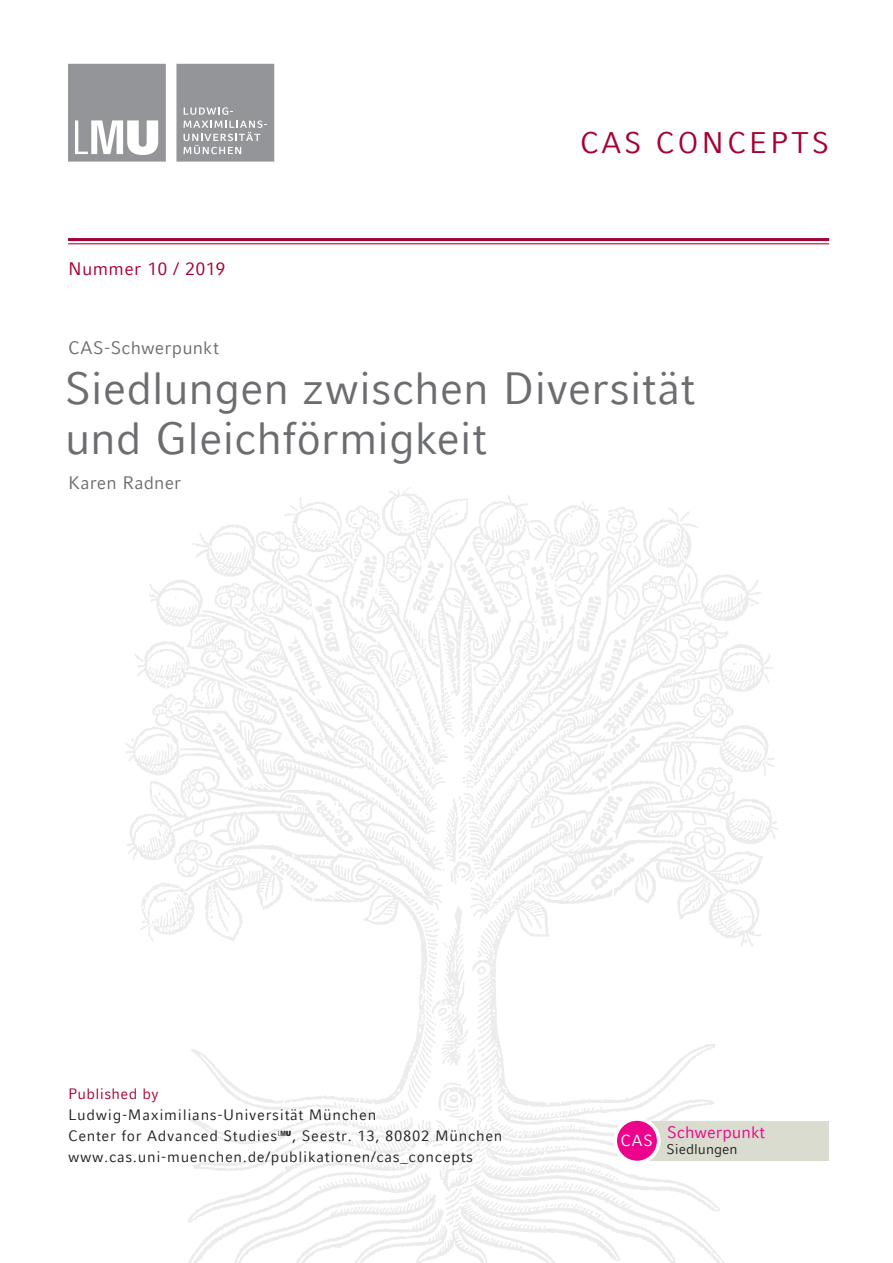
<style>
.page{position:relative;width:893px;height:1263px;background:#fff}
.page>*{position:absolute;margin:0;border:0;box-sizing:border-box;transform-origin:0 0}
.t1{font:45px/49.5px "LMU Compatil Fact";letter-spacing:-.005em;color:#6c6d70}
.t2{font:29.7px "LMU Compatil Fact";letter-spacing:.095em;color:#a50232}
.t3{font:18px "LMU Compatil Fact";letter-spacing:.01em;color:#6c6d70}
.t4{font:18px "LMU Compatil Fact";letter-spacing:.02em;color:#a50232}
.t5{font:16.65px "LMU Compatil Fact";color:#ed028c}
.t6{font:16.05px "LMU Compatil Fact";color:#fff}
.t7{font:15px/21px "LMU Compatil Fact";letter-spacing:.045em;color:#231f20}
.t8{font:15px "LMU Compatil Fact";letter-spacing:.025em;color:#a50232}
.t9{font:14.1px "LMU Compatil Fact";color:#231f20}
.s1{font-family:"LMU Sabon Next";font-weight:600}
</style>
<div class="page">
<svg style="left:126px;top:487px;width:653px;height:776px"></svg>
<svg style="left:68px;top:64px;width:98px;height:98px"></svg>
<svg style="left:176px;top:64px;width:98px;height:98px;background:#9d9ea1"></svg>
<hr style="left:68px;top:238px;width:761px;height:3px;background:#a50232">
<hr style="left:68px;top:243px;width:761px;height:1px;background:#a50232">
<div style="left:639px;top:1121px;width:190px;height:40px;background:#d9dcce"></div>
<div style="left:613px;top:1117px;width:47px;height:47px;background:#fff;border-radius:50%"></div>
<div style="left:617px;top:1121px;width:40px;height:40px;background:#ed028c;border-radius:50%"></div>
<p class="t4" style="left:68px;top:259px;width:159px">Nummer 10 / 2019</p>
<p class="t3" style="left:68px;top:337px;width:152px">CAS-Schwerpunkt</p>
<h2 class="t2" style="left:580px;top:125px;width:251px">CAS CONCEPTS</h2>
<h1 class="t1" style="left:65px;top:363px;width:631px">Siedlungen zwischen Diversität und Gleichförmigkeit</h1>
<p class="t3" style="left:68px;top:472px;width:115px">Karen Radner</p>
<p class="t8" style="left:68px;top:1085px;width:92px">Published by</p>
<p class="t7" style="left:68px;top:1104px;width:436px">Ludwig-Maximilians-Universität München<br>Center for Advanced Studies<span class="s1">®</span>, Seestr. 13, 80802 München www.cas.uni-muenchen.de/publikationen/cas_concepts</p>
<p class="t6" style="left:621px;top:1131px;width:34px">CAS</p>
<p class="t5" style="left:667px;top:1122px;width:99px">Schwerpunkt</p>
<p class="t9" style="left:667px;top:1141px;width:73px">Siedlungen</p>
</div>
